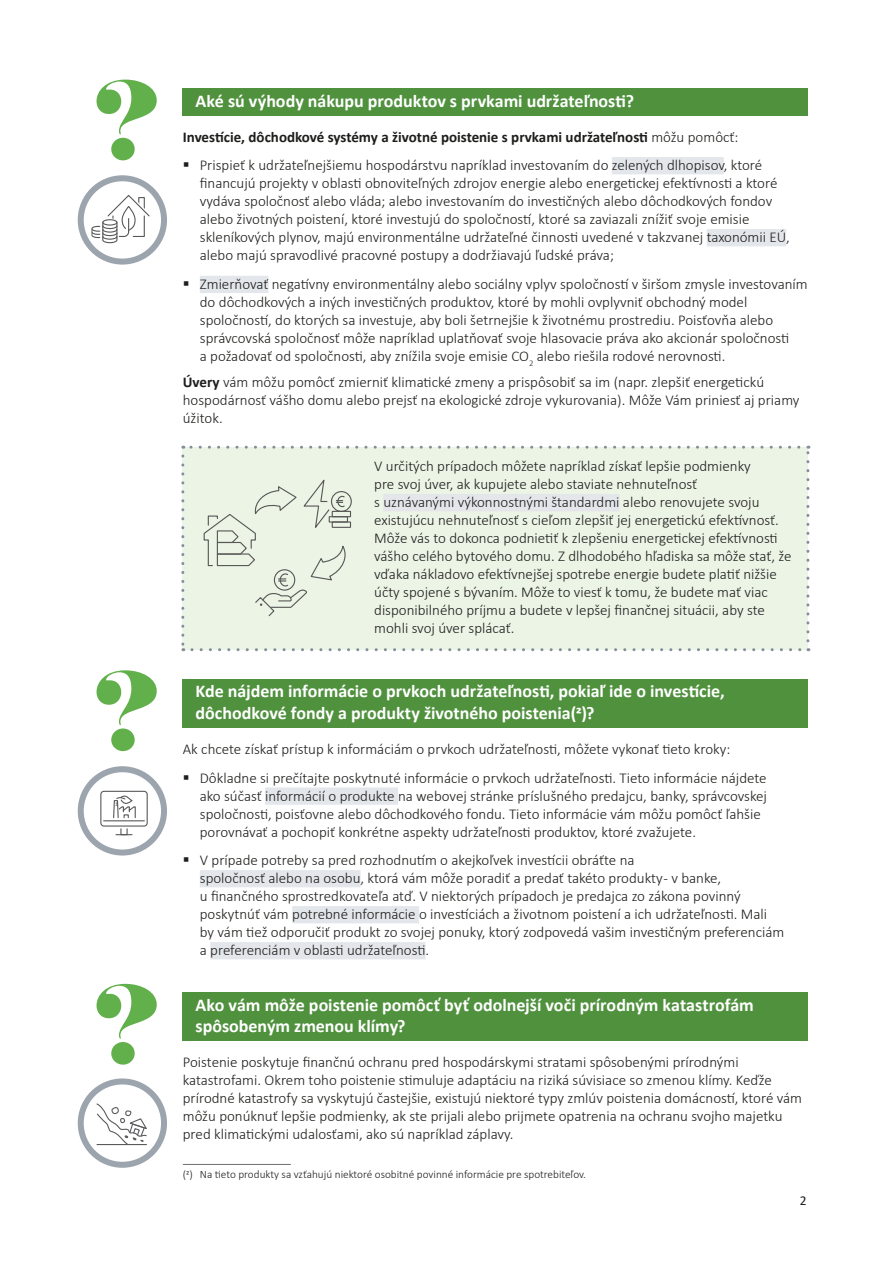
<style>
.page{position:relative;width:893px;height:1263px;background:#fff}
.page>*{position:absolute;margin:0;border:0;box-sizing:border-box;transform-origin:0 0}
.Question_ESMA{font:700 18px/21.6px "Calibri";color:#fff}
.body_box{font:300 15px/18px "Calibri";color:#1d1d1b}
.body_sb2{font:300 15px/18px "Calibri";color:#1d1d1b}
.body_sb2-2{font:700 15px "Calibri";color:#1d1d1b}
.t1{font:13.5px "Calibri";color:#1d1d1b}
.footnotes{font:300 11.25px "Calibri";color:#1d1d1b}
.s1{font-weight:300}
.s2{font-weight:700}
</style>
<div class="page">
<div style="left:183px;top:88px;width:625px;height:27px;background:#50913e"></div>
<div style="left:612px;top:157px;width:112px;height:17px;background:#e3e6ea"></div>
<div style="left:707px;top:229px;width:79px;height:17px;background:#e3e6ea"></div>
<div style="left:200px;top:276px;width:68px;height:17px;background:#e3e6ea"></div>
<div style="left:183px;top:447px;width:625px;height:203px;background:#ecf4e6"></div>
<svg style="left:181px;top:456px;width:3px;height:195px"></svg>
<svg style="left:192px;top:648px;width:617px;height:3px"></svg>
<svg style="left:806px;top:446px;width:3px;height:195px"></svg>
<svg style="left:183px;top:446px;width:616px;height:3px"></svg>
<div style="left:383px;top:494px;width:237px;height:17px;background:#e3e6ea"></div>
<div style="left:183px;top:679px;width:625px;height:49px;background:#50913e"></div>
<div style="left:265px;top:787px;width:133px;height:18px;background:#e3e6ea"></div>
<div style="left:200px;top:870px;width:160px;height:17px;background:#e3e6ea"></div>
<div style="left:292px;top:906px;width:127px;height:17px;background:#e3e6ea"></div>
<div style="left:210px;top:942px;width:215px;height:17px;background:#e3e6ea"></div>
<div style="left:183px;top:992px;width:625px;height:49px;background:#50913e"></div>
<hr style="left:183px;top:1164px;width:108px;height:1px;background:#706f6f">
<svg style="left:91px;top:192px;width:62px;height:52px"></svg>
<div style="left:78px;top:175px;width:89px;height:90px;border:6px solid #9ca4ae;border-radius:50%"></div>
<svg style="left:97px;top:80px;width:60px;height:80px"></svg>
<svg style="left:116px;top:834px;width:16px;height:1px"></svg>
<svg style="left:100px;top:790px;width:48px;height:37px"></svg>
<div style="left:78px;top:766px;width:89px;height:89px;border:6px solid #9ca4ae;border-radius:50%"></div>
<svg style="left:97px;top:670px;width:60px;height:81px"></svg>
<svg style="left:96px;top:1103px;width:51px;height:43px"></svg>
<div style="left:78px;top:1078px;width:89px;height:90px;border:6px solid #9ca4ae;border-radius:50%"></div>
<svg style="left:97px;top:984px;width:60px;height:81px"></svg>
<div style="left:332px;top:521px;width:19px;height:7px;border:1px solid #575756"></div>
<div style="left:332px;top:511px;width:19px;height:6px;border:1px solid #575756"></div>
<div style="left:331px;top:491px;width:21px;height:21px;border:1px solid #575756;border-radius:50%"></div>
<svg style="left:204px;top:480px;width:145px;height:136px"></svg>
<h2 class="Question_ESMA" style="left:196px;top:90px;width:440px">Aké sú výhody nákupu produktov s prvkami udržateľnosti?</h2>
<p class="body_sb2-2" style="left:183px;top:126px;width:557px">Investície, dôchodkové systémy a životné poistenie s prvkami udržateľnosti <span class="s1">môžu pomôcť:</span></p>
<p class="body_box" style="left:200px;top:156px;width:591px">Prispieť k udržateľnejšiemu hospodárstvu napríklad investovaním do zelených dlhopisov, ktoré financujú projekty v oblasti obnoviteľných zdrojov energie alebo energetickej efektívnosti a ktoré vydáva spoločnosť alebo vláda; alebo investovaním do investičných alebo dôchodkových fondov alebo životných poistení, ktoré investujú do spoločností, ktoré sa zaviazali znížiť svoje emisie skleníkových plynov, majú environmentálne udržateľné činnosti uvedené v takzvanej taxonómii EÚ, alebo majú spravodlivé pracovné postupy a dodržiavajú ľudské práva;</p>
<p class="body_box" style="left:200px;top:275px;width:609px">Zmierňovať negatívny environmentálny alebo sociálny vplyv spoločností v širšom zmysle investovaním do dôchodkových a iných investičných produktov, ktoré by mohli ovplyvniť obchodný model spoločností, do ktorých sa investuje, aby boli šetrnejšie k životnému prostrediu. Poisťovňa alebo správcovská spoločnosť môže napríklad uplatňovať svoje hlasovacie práva ako akcionár spoločnosti<br>a požadovať od spoločnosti, aby znížila svoje emisie CO<sub>2</sub> alebo riešila rodové nerovnosti.</p>
<p class="body_sb2" style="left:183px;top:373px;width:618px"><span class="s2">Úvery</span> vám môžu pomôcť zmierniť klimatické zmeny a prispôsobiť sa im (napr. zlepšiť energetickú hospodárnosť vášho domu alebo prejsť na ekologické zdroje vykurovania). Môže Vám priniesť aj priamy úžitok.</p>
<p class="body_box" style="left:374px;top:457px;width:419px">V určitých prípadoch môžete napríklad získať lepšie podmienky<br>pre svoj úver, ak kupujete alebo staviate nehnuteľnosť<br>s uznávanými výkonnostnými štandardmi alebo renovujete svoju existujúcu nehnuteľnosť s cieľom zlepšiť jej energetickú efektívnosť.<br>Môže vás to dokonca podnietiť k zlepšeniu energetickej efektívnosti vášho celého bytového domu. Z dlhodobého hľadiska sa môže stať, že vďaka nákladovo efektívnejšej spotrebe energie budete platiť nižšie účty spojené s bývaním. Môže to viesť k tomu, že budete mať viac disponibilného príjmu a budete v lepšej finančnej situácii, aby ste mohli svoj úver splácať.</p>
<h2 class="Question_ESMA" style="left:196px;top:680px;width:531px">Kde nájdem informácie o prvkoch udržateľnosti, pokiaľ ide o investície, dôchodkové fondy a produkty životného poistenia(2)?</h2>
<p class="body_sb2" style="left:183px;top:740px;width:549px">Ak chcete získať prístup k informáciám o prvkoch udržateľnosti, môžete vykonať tieto kroky:</p>
<p class="body_box" style="left:200px;top:768px;width:569px">Dôkladne si prečítajte poskytnuté informácie o prvkoch udržateľnosti. Tieto informácie nájdete ako súčasť informácií o produkte na webovej stránke príslušného predajcu, banky, správcovskej spoločnosti, poisťovne alebo dôchodkového fondu. Tieto informácie vám môžu pomôcť ľahšie porovnávať a pochopiť konkrétne aspekty udržateľnosti produktov, ktoré zvažujete.</p>
<p class="body_box" style="left:200px;top:851px;width:586px">V prípade potreby sa pred rozhodnutím o akejkoľvek investícii obráťte na<br>spoločnosť alebo na osobu, ktorá vám môže poradiť a predať takéto produkty - v banke,<br>u finančného sprostredkovateľa atď. V niektorých prípadoch je predajca zo zákona povinný poskytnúť vám potrebné informácie o investíciách a životnom poistení a ich udržateľnosti. Mali by vám tiež odporučiť produkt zo svojej ponuky, ktorý zodpovedá vašim investičným preferenciám a preferenciám v oblasti udržateľnosti.</p>
<h2 class="Question_ESMA" style="left:196px;top:994px;width:560px">Ako vám môže poistenie pomôcť byť odolnejší voči prírodným katastrofám spôsobeným zmenou klímy?</h2>
<p class="body_sb2" style="left:183px;top:1053px;width:621px">Poistenie poskytuje finančnú ochranu pred hospodárskymi stratami spôsobenými prírodnými katastrofami. Okrem toho poistenie stimuluje adaptáciu na riziká súvisiace so zmenou klímy. Keďže prírodné katastrofy sa vyskytujú častejšie, existujú niektoré typy zmlúv poistenia domácností, ktoré vám môžu ponúknuť lepšie podmienky, ak ste prijali alebo prijmete opatrenia na ochranu svojho majetku pred klimatickými udalosťami, ako sú napríklad záplavy.</p>
<p class="footnotes" style="left:183px;top:1167px;width:404px">(2) Na tieto produkty sa vzťahujú niektoré osobitné povinné informácie pre spotrebiteľov.</p>
<p class="t1" style="left:800px;top:1191px;width:8px">2</p>
</div>
